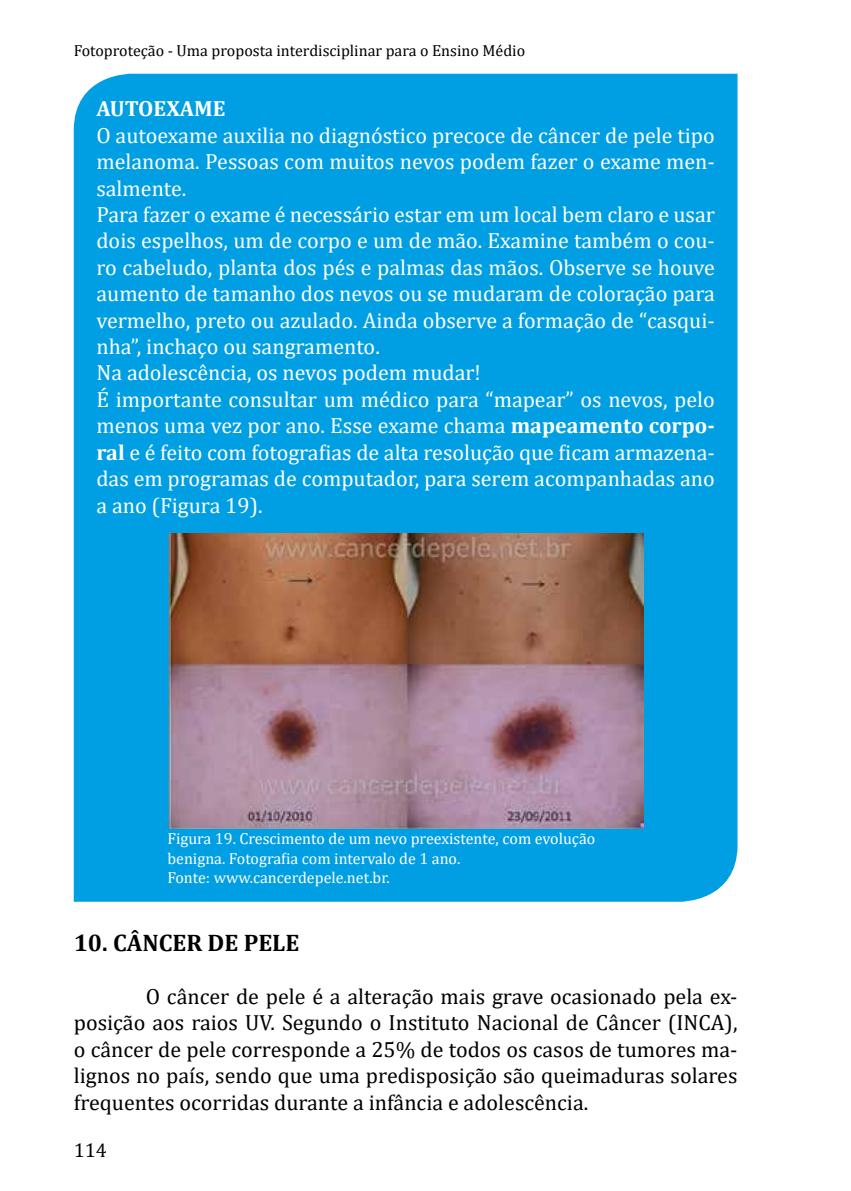
<style>
.page{position:relative;width:851px;height:1191px;background:#fff}
.page>*{position:absolute;margin:0;border:0;box-sizing:border-box;transform-origin:0 0}
.t1{font:700 24px "Cambria";color:#000}
.t2{font:22px/26.4px "Cambria";color:#fff}
.t3{font:22px/26.4px "Cambria";color:#000;text-align:justify}
.t4{font:700 22px "Cambria";color:#fff}
.t5{font:20px "Cambria";color:#000}
.t6{font:16px/19.2px "Cambria";color:#fff}
.t7{font:16px "Cambria";color:#000}
.s1{font-weight:700}
</style>
<div class="page">
<div style="left:74px;top:74px;width:663px;height:827px;background:#009fe3"></div>
<img style="left:168px;top:533px;width:475px;height:295px">
<p class="t7" style="left:74px;top:41px;width:453px">Fotoproteção - Uma proposta interdisciplinar para o Ensino Médio</p>
<p class="t4" style="left:96px;top:93px;width:131px">AUTOEXAME</p>
<p class="t2" style="left:96px;top:122px;width:619px">O autoexame auxilia no diagnóstico precoce de câncer de pele tipo melanoma. Pessoas com muitos nevos podem fazer o exame men&shy;salmente.<br>Para fazer o exame é necessário estar em um local bem claro e usar dois espelhos, um de corpo e um de mão. Examine também o cou&shy;ro cabeludo, planta dos pés e palmas das mãos. Observe se houve aumento de tamanho dos nevos ou se mudaram de coloração para vermelho, preto ou azulado. Ainda observe a formação de “casqui&shy;nha”, inchaço ou sangramento.<br>Na adolescência, os nevos podem mudar!<br>É importante consultar um médico para “mapear” os nevos, pelo menos uma vez por ano. Esse exame chama <span class="s1">mapeamento corpo&shy;ral</span> e é feito com fotografias de alta resolução que ficam armazena&shy;das em programas de computador, para serem acompanhadas ano a ano (Figura 19).</p>
<p class="t6" style="left:167px;top:829px;width:429px">Figura 19. Crescimento de um nevo preexistente, com evolução benigna. Fotografia com intervalo de 1 ano.<br>Fonte: www.cancerdepele.net.br.</p>
<p class="t1" style="left:74px;top:926px;width:227px">10. CÂNCER DE PELE</p>
<p class="t3" style="left:74px;top:983px;width:665px;text-indent:72px">O câncer de pele é a alteração mais grave ocasionado pela ex&shy;posição aos raios UV. Segundo o Instituto Nacional de Câncer (INCA), o câncer de pele corresponde a 25% de todos os casos de tumores ma&shy;lignos no país, sendo que uma predisposição são queimaduras solares frequentes ocorridas durante a infância e adolescência.</p>
<p class="t5" style="left:74px;top:1138px;width:35px">114</p>
</div>
